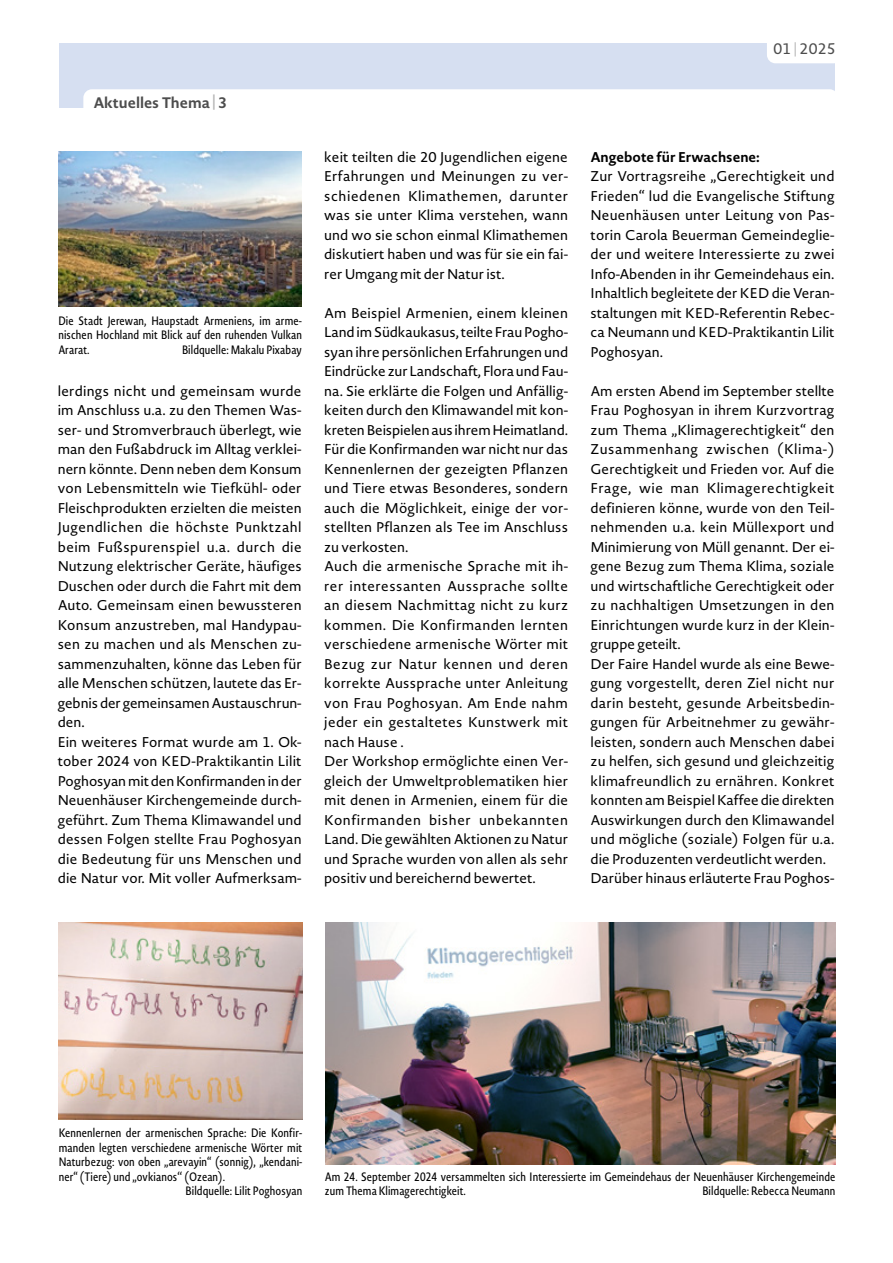
<style>
.page{position:relative;width:893px;height:1263px;background:#fff}
.page>*{position:absolute;margin:0;border:0;box-sizing:border-box;transform-origin:0 0}
.t1{font:700 15px "Novel Sans Pro";color:#4d4d4d}
.t2{font:15px "Novel Sans Pro";letter-spacing:.025em;color:#4d4d4d}
.t3{font:13.95px/19.5px "Novel Sans Pro";letter-spacing:.01em;color:#000}
.t4{font:700 13.95px "Novel Sans Pro";color:#000}
.t5{font:12px/14.4px "Novel Sans Cond Pro";letter-spacing:.01em;color:#000;text-align:justify}
.s1{color:#b3b3b3}
.s2{font-size:13.95px;color:#b3b3b3}
</style>
<div class="page">
<div style="left:58px;top:44px;width:776px;height:64px;background:#d6dff1"></div>
<div style="left:767px;top:26px;width:75px;height:37px;background:#fff;border-radius:9px"></div>
<div style="left:83px;top:89px;width:755px;height:38px;background:#fff;border-radius:9px"></div>
<img style="left:58px;top:151px;width:244px;height:156px">
<img style="left:59px;top:922px;width:243px;height:197px">
<img style="left:325px;top:922px;width:510px;height:242px">
<p class="t1" style="left:93px;top:92px;width:135px">Aktuelles Thema <span class="s1">|</span> 3</p>
<p class="t5" style="left:58px;top:313px;width:245px">Die Stadt Jerewan, Haupstadt Armeniens, im arme&shy;nischen Hochland mit Blick auf den ruhenden Vulkan Ararat.</p>
<p class="t5" style="left:182px;top:342px;width:121px">Bildquelle: Makalu Pixabay</p>
<p class="t3" style="left:58px;top:381px;width:245px">lerdings nicht und gemeinsam wurde im Anschluss u.a. zu den Themen Was&shy;ser- und Stromverbrauch überlegt, wie man den Fußabdruck im Alltag verklei&shy;nern könnte. Denn neben dem Konsum von Lebensmitteln wie Tiefkühl- oder Fleischprodukten erzielten die meisten Jugendlichen die höchste Punktzahl beim Fußspurenspiel u.a. durch die Nutzung elektrischer Geräte, häufiges Duschen oder durch die Fahrt mit dem Auto. Gemeinsam einen bewussteren Konsum anzustreben, mal Handypau&shy;sen zu machen und als Menschen zu&shy;sammenzuhalten, könne das Leben für alle Menschen schützen, lautete das Er&shy;gebnis der gemeinsamen Austauschrun&shy;den.<br>Ein weiteres Format wurde am 1. Ok&shy;tober 2024 von KED-Praktikantin Lilit Poghosyan mit den Konfirmanden in der Neuenhäuser Kirchengemeinde durch&shy;geführt. Zum Thema Klimawandel und dessen Folgen stellte Frau Poghosyan die Bedeutung für uns Menschen und die Natur vor. Mit voller Aufmerksam-</p>
<p class="t3" style="left:324px;top:147px;width:245px;text-align:justify">keit teilten die 20 Jugendlichen eigene Erfahrungen und Meinungen zu ver&shy;schiedenen Klimathemen, darunter was sie unter Klima verstehen, wann und wo sie schon einmal Klimathemen diskutiert haben und was für sie ein fai&shy;rer Umgang mit der Natur ist.</p>
<p class="t3" style="left:324px;top:303px;width:245px">Am Beispiel Armenien, einem kleinen Land im Südkaukasus, teilte Frau Pogho&shy;syan ihre persönlichen Erfahrungen und Eindrücke zur Landschaft, Flora und Fau&shy;na. Sie erklärte die Folgen und Anfällig&shy;keiten durch den Klimawandel mit kon&shy;kreten Beispielen aus ihrem Heimatland.<br>Für die Konfirmanden war nicht nur das Kennenlernen der gezeigten Pflanzen und Tiere etwas Besonderes, sondern auch die Möglichkeit, einige der vor&shy;stellten Pflanzen als Tee im Anschluss zu verkosten.<br>Auch die armenische Sprache mit ih&shy;rer interessanten Aussprache sollte an diesem Nachmittag nicht zu kurz kommen. Die Konfirmanden lernten verschiedene armenische Wörter mit Bezug zur Natur kennen und deren korrekte Aussprache unter Anleitung von Frau Poghosyan. Am Ende nahm jeder ein gestaltetes Kunstwerk mit nach Hause .<br>Der Workshop ermöglichte einen Ver&shy;gleich der Umweltproblematiken hier mit denen in Armenien, einem für die Konfirmanden bisher unbekannten Land. Die gewählten Aktionen zu Natur und Sprache wurden von allen als sehr positiv und bereichernd bewertet.</p>
<p class="t2" style="left:773px;top:38px;width:64px">01 <span class="s2">|</span> 2025</p>
<p class="t4" style="left:591px;top:146px;width:171px">Angebote für Erwachsene:</p>
<p class="t3" style="left:591px;top:166px;width:245px;text-align:justify">Zur Vortragsreihe „Gerechtigkeit und Frieden“ lud die Evangelische Stiftung Neuenhäusen unter Leitung von Pas&shy;torin Carola Beuerman Gemeindeglie&shy;der und weitere Interessierte zu zwei Info-Abenden in ihr Gemeindehaus ein.<br>Inhaltlich begleitete der KED die Veran&shy;staltungen mit KED-Referentin Rebec&shy;ca Neumann und KED-Praktikantin Lilit Poghosyan.</p>
<p class="t3" style="left:591px;top:381px;width:246px">Am ersten Abend im September stellte Frau Poghosyan in ihrem Kurzvortrag zum Thema „Klimagerechtigkeit“ den Zusammenhang zwischen (Klima-)<br>Gerechtigkeit und Frieden vor. Auf die Frage, wie man Klimagerechtigkeit definieren könne, wurde von den Teil&shy;nehmenden u.a. kein Müllexport und Minimierung von Müll genannt. Der ei&shy;gene Bezug zum Thema Klima, soziale und wirtschaftliche Gerechtigkeit oder zu nachhaltigen Umsetzungen in den Einrichtungen wurde kurz in der Klein&shy;gruppe geteilt.<br>Der Faire Handel wurde als eine Bewe&shy;gung vorgestellt, deren Ziel nicht nur darin besteht, gesunde Arbeitsbedin&shy;gungen für Arbeitnehmer zu gewähr&shy;leisten, sondern auch Menschen dabei zu helfen, sich gesund und gleichzeitig klimafreundlich zu ernähren. Konkret konnten am Beispiel Kaffee die direkten Auswirkungen durch den Klimawandel und mögliche (soziale) Folgen für u.a. die Produzenten verdeutlicht werden.<br>Darüber hinaus erläuterte Frau Poghos-</p>
<p class="t5" style="left:59px;top:1126px;width:245px">Kennenlernen der armenischen Sprache: Die Konfir-</p>
<p class="t5" style="left:59px;top:1140px;width:245px">manden legten verschiedene armenische Wörter mit</p>
<p class="t5" style="left:59px;top:1155px;width:245px">Naturbezug: von oben „arevayin“ (sonnig), „kendani-</p>
<p class="t5" style="left:59px;top:1169px;width:168px">ner“ (Tiere) und „ovkianos‘‘ (Ozean).</p>
<p class="t5" style="left:186px;top:1183px;width:118px">Bildquelle: Lilit Poghosyan</p>
<p class="t5" style="left:325px;top:1169px;width:512px">Am 24. September 2024 versammelten sich Interessierte im Gemeindehaus der Neuenhäuser Kirchengemeinde zum Thema Klimagerechtigkeit.</p>
<p class="t5" style="left:702px;top:1184px;width:135px">Bildquelle: Rebecca Neumann</p>
</div>
